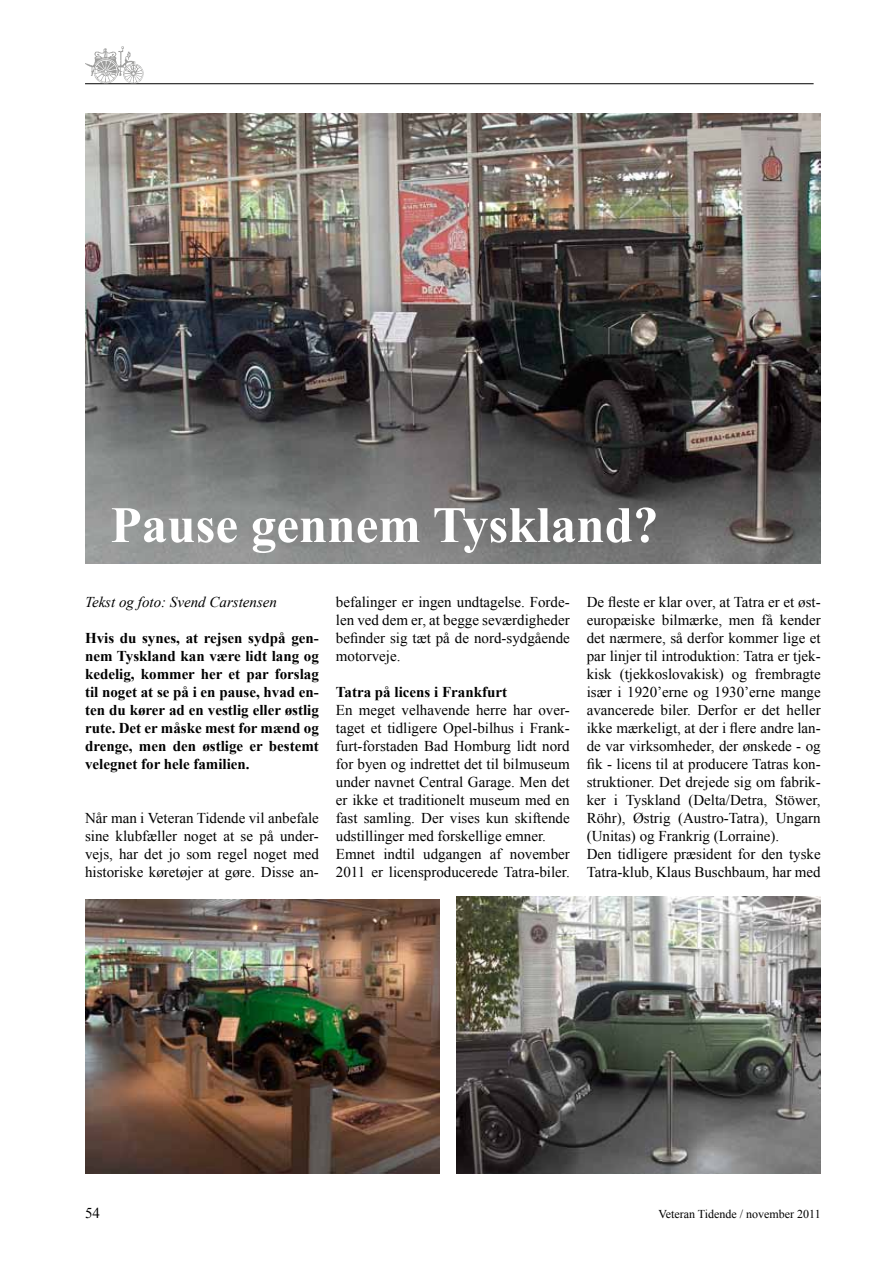
<style>
.page{position:relative;width:893px;height:1263px;background:#fff}
.page>*{position:absolute;margin:0;border:0;box-sizing:border-box;transform-origin:0 0}
.t1{font:700 51px "Times New Roman";color:#fff}
.t2{font:15px/18px "Times New Roman";color:#000;text-align:justify}
.t3{font:700 15px/18px "Times New Roman";color:#000;text-align:justify}
.t4{font:italic 15px "Times New Roman";color:#000}
.t5{font:12px "Times New Roman";color:#000}
</style>
<div class="page">
<hr style="left:85px;top:83px;width:729px;height:1px;background:#000">
<img style="left:85px;top:46px;width:58px;height:38px">
<img style="left:85px;top:114px;width:736px;height:450px">
<img style="left:457px;top:897px;width:364px;height:277px">
<img style="left:85px;top:899px;width:355px;height:275px">
<h1 class="t1" style="left:111px;top:490px;width:549px">Pause gennem Tyskland?</h1>
<p class="t4" style="left:85px;top:592px;width:193px">Tekst og foto: Svend Carstensen</p>
<p class="t3" style="left:85px;top:629px;width:235px">Hvis du synes, at rejsen sydpå gen&shy;nem Tyskland kan være lidt lang og kedelig, kommer her et par forslag til noget at se på i en pause, hvad en&shy;ten du kører ad en vestlig eller østlig rute. Det er måske mest for mænd og drenge, men den østlige er bestemt velegnet for hele familien.</p>
<p class="t2" style="left:85px;top:809px;width:235px">Når man i Veteran Tidende vil anbefale sine klubfæller noget at se på under&shy;vejs, har det jo som regel noget med historiske køretøjer at gøre. Disse an-</p>
<p class="t2" style="left:336px;top:593px;width:235px">befalinger er ingen undtagelse. Forde&shy;len ved dem er, at begge seværdigheder befinder sig tæt på de nord-sydgående motorveje.</p>
<p class="t3" style="left:336px;top:683px;width:173px">Tatra på licens i Frankfurt</p>
<p class="t2" style="left:336px;top:701px;width:235px;text-align:left">En meget velhavende herre har over&shy;taget et tidligere Opel-bilhus i Frank&shy;furt-forstaden Bad Homburg lidt nord for byen og indrettet det til bilmuseum under navnet Central Garage. Men det er ikke et traditionelt museum med en fast samling. Der vises kun skiftende udstillinger med forskellige emner.<br>Emnet indtil udgangen af november 2011 er licensproducerede Tatra-biler.</p>
<p class="t2" style="left:587px;top:593px;width:235px;text-align:left">De fleste er klar over, at Tatra er et øst&shy;europæiske bilmærke, men få kender det nærmere, så derfor kommer lige et par linjer til introduktion: Tatra er tjek&shy;kisk (tjekkoslovakisk) og frembragte især i 1920’erne og 1930’erne mange avancerede biler. Derfor er det heller ikke mærkeligt, at der i flere andre lan&shy;de var virksomheder, der ønskede - og fik - licens til at producere Tatras kon&shy;struktioner. Det drejede sig om fabrik&shy;ker i Tyskland (Delta/Detra, Stöwer, Röhr), Østrig (Austro-Tatra), Ungarn (Unitas) og Frankrig (Lorraine).<br>Den tidligere præsident for den tyske Tatra-klub, Klaus Buschbaum, har med</p>
<p class="t2" style="left:85px;top:1204px;width:16px">54</p>
<p class="t5" style="left:658px;top:1206px;width:164px">Veteran Tidende / november 2011</p>
</div>
